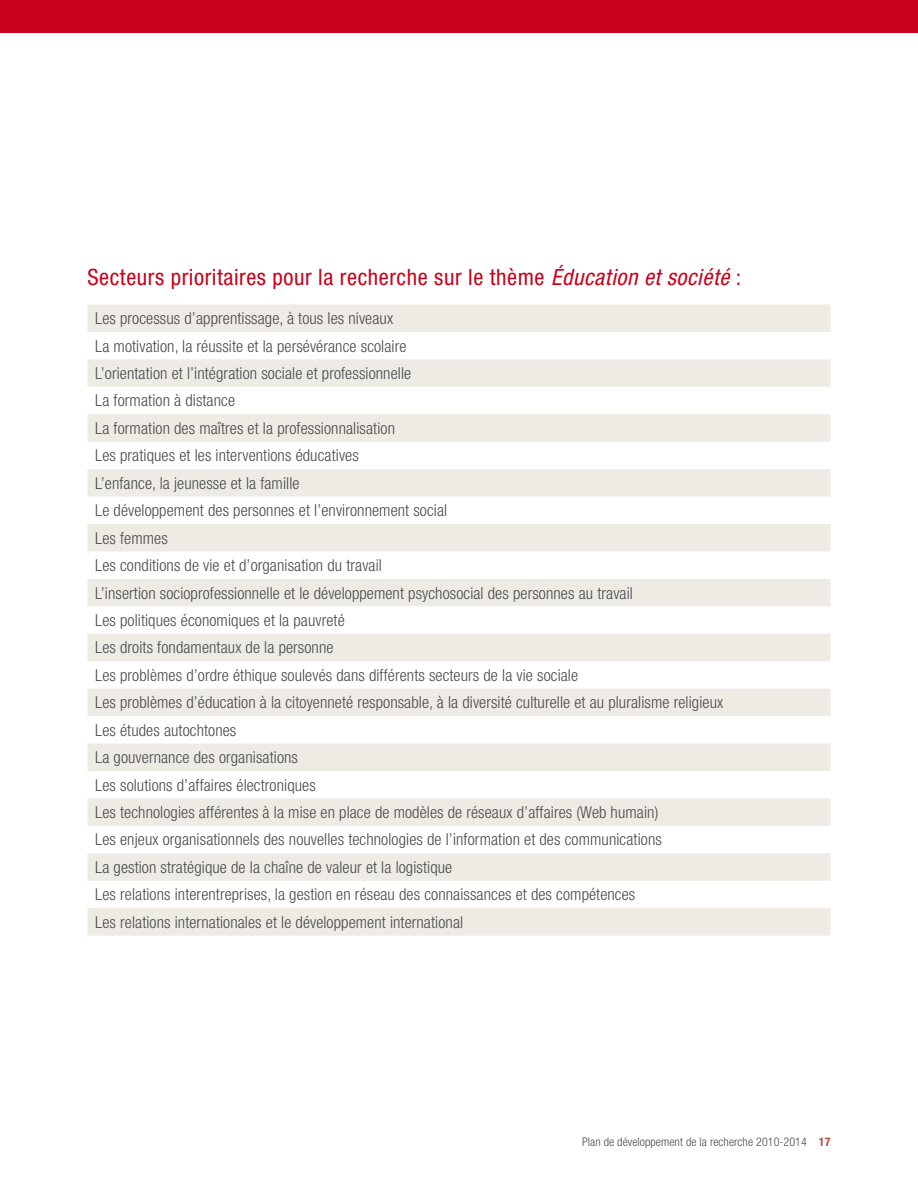
<style>
.page{position:relative;width:918px;height:1188px;background:#fff}
.page>*{position:absolute;margin:0;border:0;box-sizing:border-box;transform-origin:0 0}
.t1{font:condensed 22.5px "Helvetica Neue";letter-spacing:.025em;color:#c90019}
.t2{font:300 condensed 16.5px/27.5px "Helvetica Neue";letter-spacing:.005em;color:#4b4b4d}
.t3{font:300 condensed 12px "Helvetica Neue";letter-spacing:.005em;color:#4b4b4d}
.s1{font-style:italic}
.s2{font-weight:700;color:#be4b44}
</style>
<div class="page">
<svg style="left:87px;top:304px;width:744px;height:632px;fill:#efece6"></svg>
<div style="left:0;top:0;width:918px;height:33px;background:#c90019"></div>
<h1 class="t1" style="left:87px;top:264px;width:655px">Secteurs prioritaires pour la recherche sur le thème <span class="s1">Éducation et société</span> :</h1>
<p class="t2" style="left:95px;top:304px;width:629px">Les processus d’apprentissage, à tous les niveaux<br>La motivation, la réussite et la persévérance scolaire<br>L’orientation et l’intégration sociale et professionnelle<br>La formation à distance<br>La formation des maîtres et la professionnalisation<br>Les pratiques et les interventions éducatives<br>L’enfance, la jeunesse et la famille<br>Le développement des personnes et l’environnement social<br>Les femmes<br>Les conditions de vie et d’organisation du travail<br>L’insertion socioprofessionnelle et le développement psychosocial des personnes au travail<br>Les politiques économiques et la pauvreté<br>Les droits fondamentaux de la personne<br>Les problèmes d’ordre éthique soulevés dans différents secteurs de la vie sociale<br>Les problèmes d’éducation à la citoyenneté responsable, à la diversité culturelle et au pluralisme religieux Les études autochtones<br>La gouvernance des organisations<br>Les solutions d’affaires électroniques<br>Les technologies afférentes à la mise en place de modèles de réseaux d’affaires (Web humain)<br>Les enjeux organisationnels des nouvelles technologies de l’information et des communications<br>La gestion stratégique de la chaîne de valeur et la logistique<br>Les relations interentreprises, la gestion en réseau des connaissances et des compétences<br>Les relations internationales et le développement international</p>
<p class="t3" style="left:582px;top:1135px;width:250px">Plan de développement de la recherche 2010-2014 <span class="s2">17</span></p>
</div>
